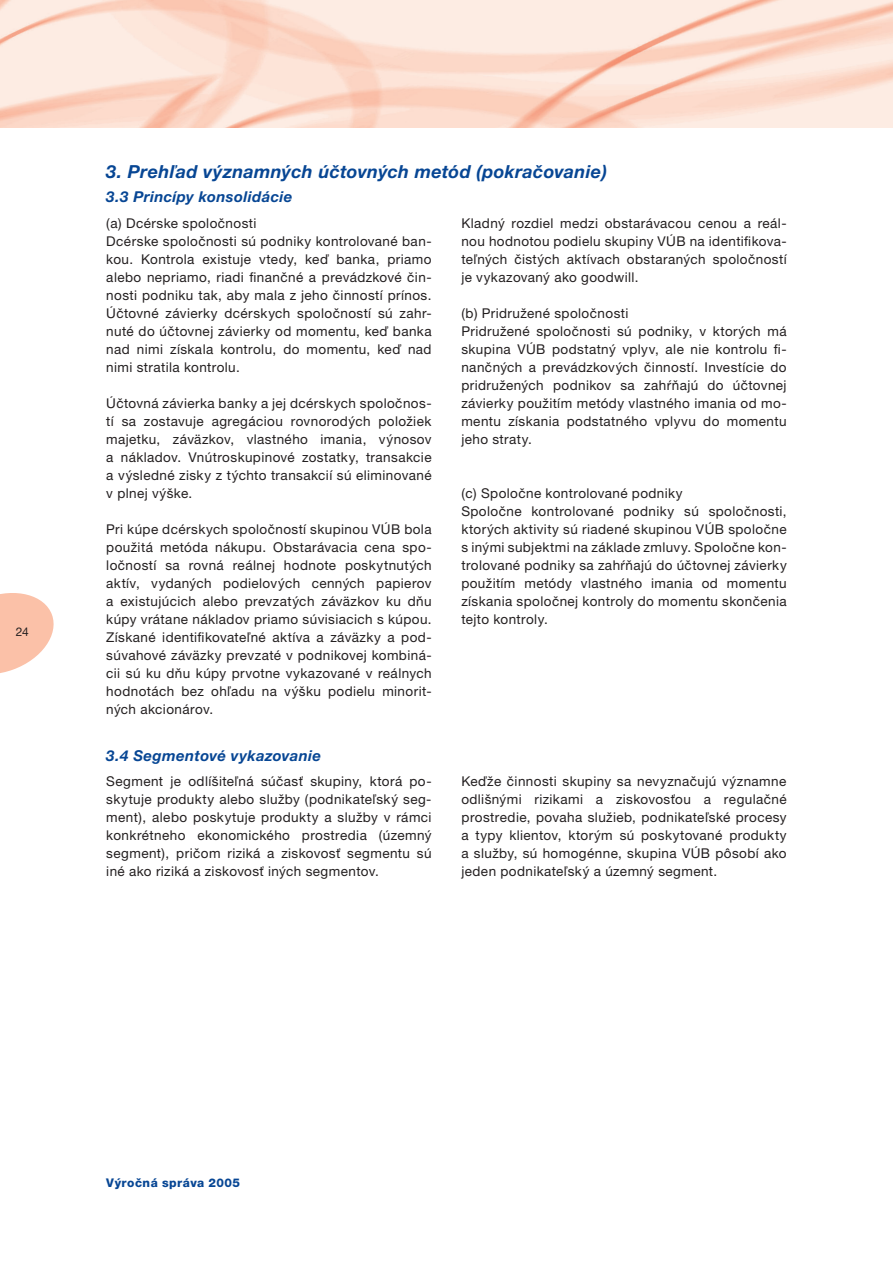
<style>
.page{position:relative;width:893px;height:1263px;background:#fff}
.page>*{position:absolute;margin:0;border:0;box-sizing:border-box;transform-origin:0 0}
.t1{font:italic 700 18px "Helvetica Neue CE";letter-spacing:.02em;color:#074694}
.t2{font:italic 700 15px "Helvetica Neue CE";letter-spacing:.025em;color:#074694}
.t3{font:13.5px/18px "Helvetica Neue CE";letter-spacing:.03em;color:#231f20;text-align:justify}
.t4{font:800 12px "Helvetica Neue CE";letter-spacing:.04em;color:#074694}
.t5{font:12px "Helvetica Neue CE";color:#231f20}
</style>
<div class="page">
<svg style="left:0;top:593px;width:54px;height:80px"></svg>
<img style="left:0;top:0;width:893px;height:128px">
<p class="t5" style="left:16px;top:627px;width:15px">24</p>
<h1 class="t1" style="left:106px;top:165px;width:502px">3. Prehľad významných účtovných metód (pokračovanie)</h1>
<p class="t2" style="left:106px;top:192px;width:188px">3.3 Princípy konsolidácie</p>
<p class="t3" style="left:106px;top:215px;width:327px;text-align:left">(a) Dcérske spoločnosti<br>Dcérske spoločnosti sú podniky kontrolované ban&shy;kou. Kontrola existuje vtedy, keď banka, priamo alebo nepriamo, riadi finančné a prevádzkové čin&shy;nosti podniku tak, aby mala z jeho činností prínos.<br>Účtovné závierky dcérskych spoločností sú zahr&shy;nuté do účtovnej závierky od momentu, keď banka nad nimi získala kontrolu, do momentu, keď nad nimi stratila kontrolu.</p>
<p class="t3" style="left:106px;top:395px;width:327px">Účtovná závierka banky a jej dcérskych spoločnos&shy;tí sa zostavuje agregáciou rovnorodých položiek majetku, záväzkov, vlastného imania, výnosov a nákladov. Vnútroskupinové zostatky, transakcie a výsledné zisky z týchto transakcií sú eliminované v plnej výške.</p>
<p class="t3" style="left:106px;top:521px;width:327px">Pri kúpe dcérskych spoločností skupinou VÚB bola použitá metóda nákupu. Obstarávacia cena spo&shy;ločností sa rovná reálnej hodnote poskytnutých aktív, vydaných podielových cenných papierov a existujúcich alebo prevzatých záväzkov ku dňu kúpy vrátane nákladov priamo súvisiacich s kúpou.<br>Získané identifikovateľné aktíva a záväzky a pod&shy;súvahové záväzky prevzaté v podnikovej kombiná&shy;cii sú ku dňu kúpy prvotne vykazované v reálnych hodnotách bez ohľadu na výšku podielu minorit&shy;ných akcionárov.</p>
<p class="t2" style="left:106px;top:750px;width:216px">3.4 Segmentové vykazovanie</p>
<p class="t3" style="left:461px;top:215px;width:327px">Kladný rozdiel medzi obstarávacou cenou a reál&shy;nou hodnotou podielu skupiny VÚB na identifikova&shy;teľných čistých aktívach obstaraných spoločností je vykazovaný ako goodwill.</p>
<p class="t3" style="left:461px;top:305px;width:327px;text-align:left">(b) Pridružené spoločnosti<br>Pridružené spoločnosti sú podniky, v ktorých má skupina VÚB podstatný vplyv, ale nie kontrolu fi&shy;nančných a prevádzkových činností. Investície do pridružených podnikov sa zahŕňajú do účtovnej závierky použitím metódy vlastného imania od mo&shy;mentu získania podstatného vplyvu do momentu jeho straty.</p>
<p class="t3" style="left:461px;top:485px;width:327px;text-align:left">(c) Spoločne kontrolované podniky<br>Spoločne kontrolované podniky sú spoločnosti, ktorých aktivity sú riadené skupinou VÚB spoločne s inými subjektmi na základe zmluvy. Spoločne kon&shy;trolované podniky sa zahŕňajú do účtovnej závierky použitím metódy vlastného imania od momentu získania spoločnej kontroly do momentu skončenia tejto kontroly.</p>
<p class="t3" style="left:106px;top:774px;width:327px">Segment je odlíšiteľná súčasť skupiny, ktorá po&shy;skytuje produkty alebo služby (podnikateľský seg&shy;ment), alebo poskytuje produkty a služby v rámci konkrétneho ekonomického prostredia (územný segment), pričom riziká a ziskovosť segmentu sú iné ako riziká a ziskovosť iných segmentov.</p>
<p class="t3" style="left:461px;top:774px;width:327px">Keďže činnosti skupiny sa nevyznačujú významne odlišnými rizikami a ziskovosťou a regulačné prostredie, povaha služieb, podnikateľské procesy a typy klientov, ktorým sú poskytované produkty a služby, sú homogénne, skupina VÚB pôsobí ako jeden podnikateľský a územný segment.</p>
<p class="t4" style="left:106px;top:1178px;width:135px">Výročná správa 2005</p>
</div>
